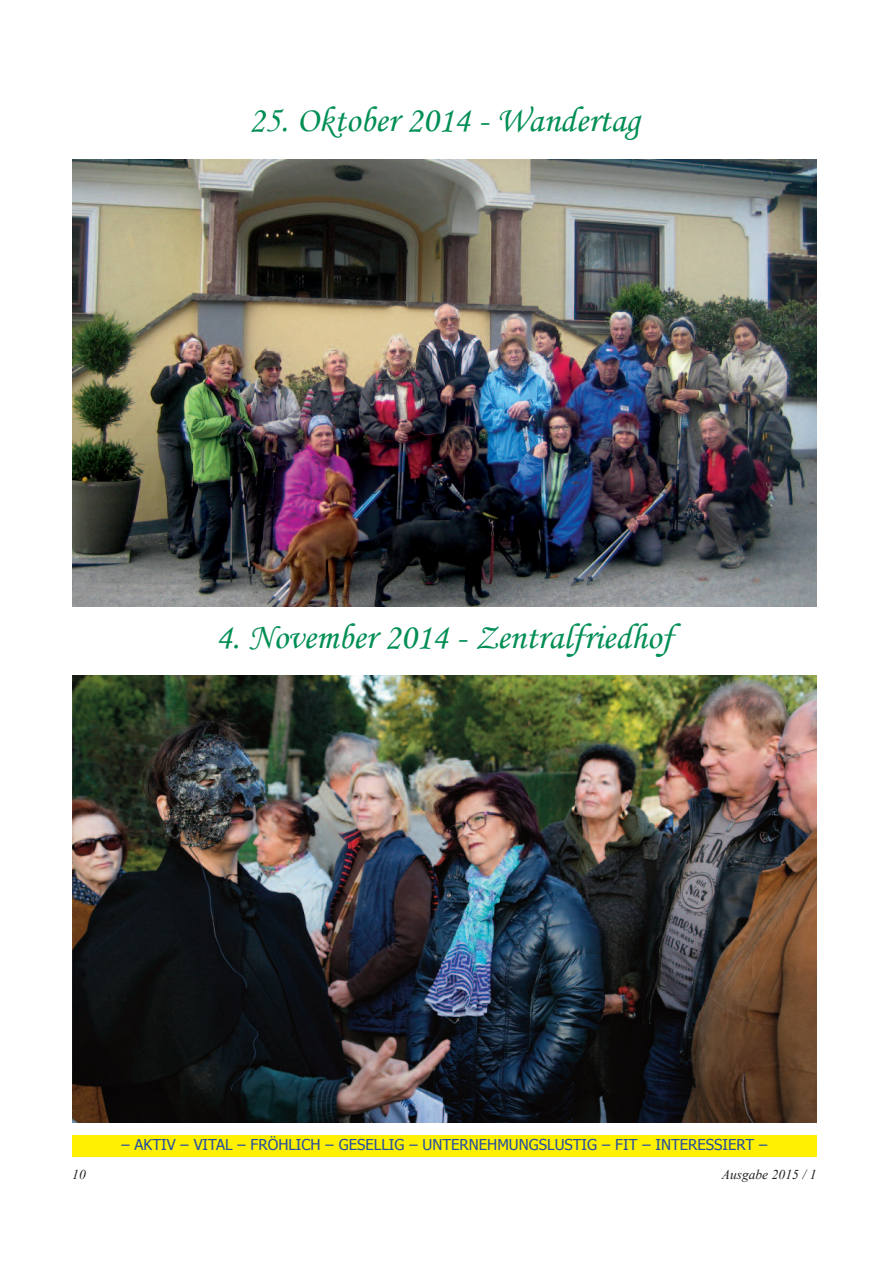
<style>
.page{position:relative;width:893px;height:1263px;background:#fff}
.page>*{position:absolute;margin:0;border:0;box-sizing:border-box;transform-origin:0 0}
.t1{font:36px "Monotype Corsiva";color:#008e54}
.t2{font:15px "Tahoma";color:#244ea1}
.t3{font:italic 13.5px "Times New Roman";color:#231f20}
</style>
<div class="page">
<div style="left:72px;top:1135px;width:744px;height:22px;background:#fff101"></div>
<img style="left:72px;top:160px;width:744px;height:446px">
<img style="left:72px;top:676px;width:744px;height:446px">
<h1 class="t1" style="left:249px;top:103px;width:392px">25. Oktober 2014 - Wandertag</h1>
<h1 class="t1" style="left:216px;top:620px;width:458px">4. November 2014 - Zentralfriedhof</h1>
<p class="t2" style="left:121px;top:1135px;width:647px">– AKTIV – VITAL – FRÖHLICH – GESELLIG – UNTERNEHMUNGSLUSTIG – FIT – INTERESSIERT –</p>
<p class="t3" style="left:72px;top:1167px;width:15px">10</p>
<p class="t3" style="left:722px;top:1167px;width:96px">Ausgabe 2015 / 1</p>
</div>
